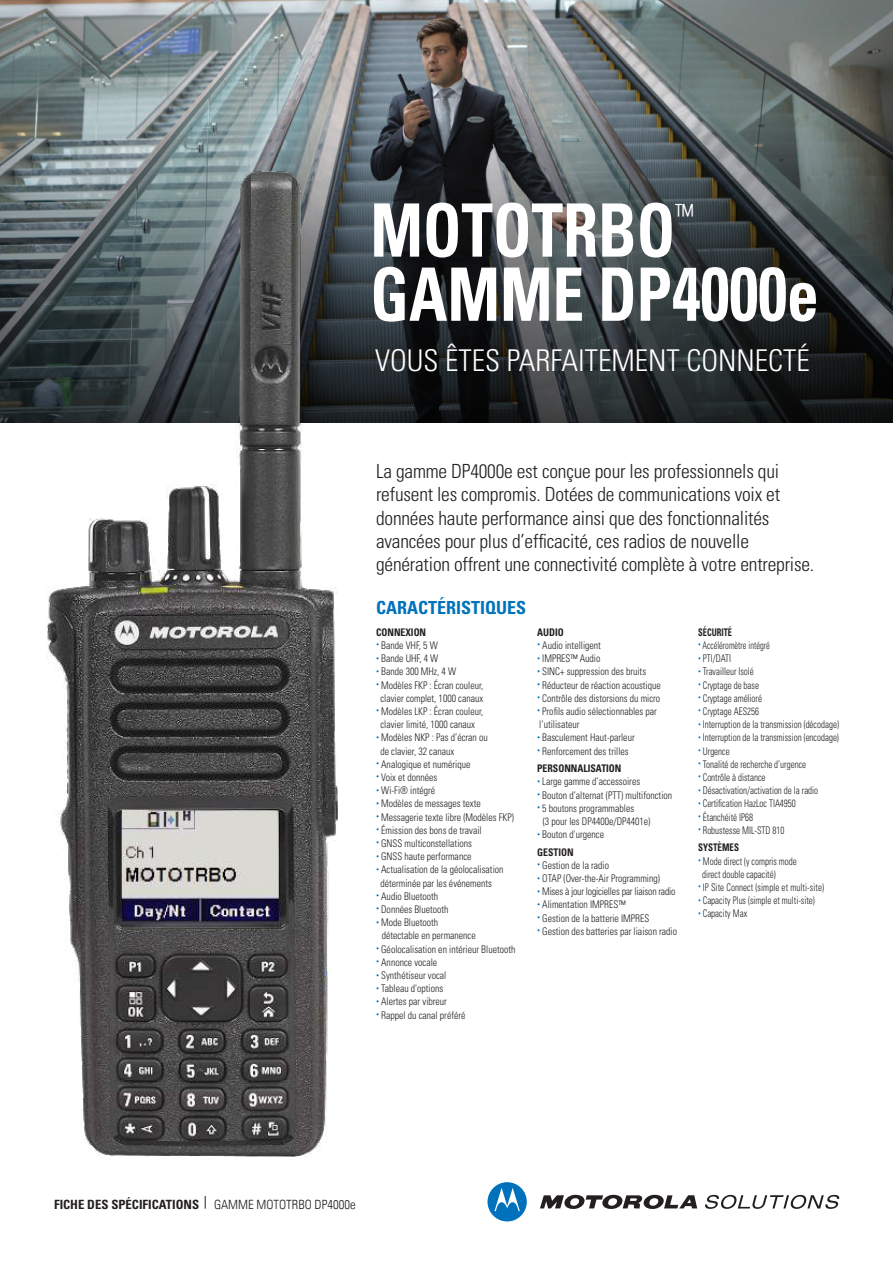
<style>
.page{position:relative;width:893px;height:1263px;background:#fff}
.page>*{position:absolute;margin:0;border:0;box-sizing:border-box;transform-origin:0 0}
.t1{font:700 condensed 73.65px "Univers LT Std";color:#fff;scale:.86 1}
.t2{font:300 condensed 30px "Univers LT Std";color:#fff}
.t3{font:300 condensed 29.25px "Univers LT Std";color:#fff;scale:.86 1}
.t4{font:300 condensed 19.5px/23.2px "Univers LT Std";letter-spacing:-.01em;color:#231f20}
.t5{font:700 condensed 18px "Univers LT Std";color:#0072bc}
.t6{font:700 condensed 12.75px "Univers LT Std";color:#231f20}
.t7{font:300 condensed 10.5px/13.2px "Univers LT Std";color:#231f20;scale:.93 1}
.t8{font:300 condensed 10.5px/17.5px "Univers LT Std";color:#231f20;scale:.85 1}
.t9{font:300 condensed 10.5px "Univers LT Std";letter-spacing:-.02em;color:#231f20;scale:.93 1}
.t10{font:300 condensed 10.5px "Univers LT Std";color:#231f20;scale:.8 1}
.t11{font:700 condensed 10.5px "Univers LT Std";color:#231f20;scale:.93 1}
.t12{font:700 condensed 10.5px "Univers LT Std";color:#231f20;scale:.8 1}
.s1{font-size:75.9px}
.s2{font-family:"Koz Min Pr 6 N";font-weight:400;font-stretch:normal;font-size:7.5px;color:#0072bc}
.s3{font-weight:700}
.s4{font-family:"Univers LT";font-weight:300}
</style>
<div class="page">
<img style="left:0;top:0;width:893px;height:50px">
<svg style="left:0;top:50px;width:893px;height:372px;background:#4b5253"></svg>
<svg style="left:540px;top:1195px;width:157px;height:14px"></svg>
<svg style="left:487px;top:1182px;width:40px;height:39px"></svg>
<svg style="left:705px;top:1195px;width:134px;height:14px"></svg>
<img style="left:38px;top:150px;width:314px;height:1007px">
<svg style="left:205px;top:1196px;width:1px;height:13px"></svg>
<h1 class="t1" style="left:370px;top:185px;width:356px">MOTOTRBO</h1>
<h3 class="t3" style="left:675px;top:197px;width:22px">™</h3>
<h1 class="t1" style="left:370px;top:249px;width:523px">GAMME DP<span class="s1">4000</span>e</h1>
<h2 class="t2" style="left:375px;top:343px;width:436px">VOUS ÊTES PARFAITEMENT CONNECTÉ</h2>
<p class="t4" style="left:376px;top:460px;width:440px">La gamme DP4000e est conçue pour les professionnels qui refusent les compromis. Dotées de communications voix et données haute performance ainsi que des fonctionnalités avancées pour plus d’efficacité, ces radios de nouvelle génération offrent une connectivité complète à votre entreprise.</p>
<h3 class="t5" style="left:376px;top:597px;width:152px">CARACTÉRISTIQUES</h3>
<p class="t11" style="left:376px;top:626px;width:55px">CONNEXION</p>
<p class="t7" style="left:376px;top:639px;width:68px"><span class="s2">•</span> Bande VHF, 5 W</p>
<p class="t7" style="left:376px;top:652px;width:69px"><span class="s2">•</span> Bande UHF, 4 W</p>
<p class="t7" style="left:376px;top:665px;width:88px"><span class="s2">•</span> Bande 300 MHz, 4 W</p>
<p class="t7" style="left:376px;top:678px;width:117px;text-align:center"><span class="s2">•</span> Modèles FKP : Écran couleur, clavier complet, 1000 canaux</p>
<p class="t7" style="left:376px;top:705px;width:117px;text-align:center"><span class="s2">•</span> Modèles LKP : Écran couleur, clavier limité, 1000 canaux</p>
<p class="t7" style="left:380px;top:731px;width:117px;text-indent:-4px"><span class="s2">•</span> Modèles NKP : Pas d’écran ou de clavier, 32 canaux</p>
<p class="t7" style="left:376px;top:757px;width:103px"><span class="s2">•</span> Analogique et numérique</p>
<p class="t7" style="left:376px;top:771px;width:67px"><span class="s2">•</span> Voix et données</p>
<p class="t7" style="left:376px;top:784px;width:65px"><span class="s2">•</span> Wi-Fi® intégré</p>
<p class="t7" style="left:376px;top:797px;width:114px"><span class="s2">•</span> Modèles de messages texte</p>
<p class="t7" style="left:376px;top:810px;width:150px"><span class="s2">•</span> Messagerie texte libre (Modèles FKP)</p>
<p class="t7" style="left:376px;top:823px;width:115px"><span class="s2">•</span> Émission des bons de travail</p>
<p class="t7" style="left:376px;top:837px;width:105px"><span class="s2">•</span> GNSS multiconstellations</p>
<p class="t7" style="left:376px;top:850px;width:104px"><span class="s2">•</span> GNSS haute performance</p>
<p class="t7" style="left:380px;top:863px;width:134px;text-indent:-4px"><span class="s2">•</span> Actualisation de la géolocalisation déterminée par les événements</p>
<p class="t7" style="left:376px;top:889px;width:68px"><span class="s2">•</span> Audio Bluetooth</p>
<p class="t7" style="left:376px;top:903px;width:80px"><span class="s2">•</span> Données Bluetooth</p>
<p class="t7" style="left:382px;top:916px;width:103px;text-indent:-6px"><span class="s2">•</span> Mode Bluetooth détectable en permanence</p>
<p class="t7" style="left:376px;top:942px;width:151px"><span class="s2">•</span> Géolocalisation en intérieur Bluetooth</p>
<p class="t7" style="left:376px;top:955px;width:67px"><span class="s2">•</span> Annonce vocale</p>
<p class="t7" style="left:376px;top:969px;width:77px"><span class="s2">•</span> Synthétiseur vocal</p>
<p class="t7" style="left:376px;top:982px;width:74px"><span class="s2">•</span> Tableau d'options</p>
<p class="t7" style="left:376px;top:995px;width:78px"><span class="s2">•</span> Alertes par vibreur</p>
<p class="t7" style="left:376px;top:1008px;width:98px"><span class="s2">•</span> Rappel du canal préféré</p>
<p class="t11" style="left:537px;top:626px;width:30px">AUDIO</p>
<p class="t7" style="left:537px;top:639px;width:70px"><span class="s2">•</span> Audio intelligent</p>
<p class="t7" style="left:537px;top:652px;width:70px"><span class="s2">•</span> IMPRES™ Audio</p>
<p class="t7" style="left:537px;top:665px;width:119px"><span class="s2">•</span> SINC+ suppression des bruits</p>
<p class="t7" style="left:537px;top:678px;width:134px"><span class="s2">•</span> Réducteur de réaction acoustique</p>
<p class="t7" style="left:537px;top:691px;width:134px"><span class="s2">•</span> Contrôle des distorsions du micro</p>
<p class="t7" style="left:537px;top:705px;width:130px"><span class="s2">•</span> Profils audio sélectionnables par l’utilisateur</p>
<p class="t7" style="left:537px;top:731px;width:106px"><span class="s2">•</span> Basculement Haut-parleur</p>
<p class="t7" style="left:537px;top:742px;width:100px;line-height:17.5px"><span class="s2">•</span> Renforcement des trilles<br><span class="s3">PERSONNALISATION</span></p>
<p class="t7" style="left:537px;top:775px;width:112px"><span class="s2">•</span> Large gamme d’accessoires</p>
<p class="t7" style="left:537px;top:788px;width:147px"><span class="s2">•</span> Bouton d’alternat (PTT) multifonction</p>
<p class="t7" style="left:543px;top:801px;width:117px;text-indent:-6px"><span class="s2">•</span> 5 boutons programmables<br>(3 pour les DP4400e/DP4401e)</p>
<p class="t7" style="left:537px;top:826px;width:73px;line-height:17.5px"><span class="s2">•</span> Bouton d'urgence<br><span class="s3">GESTION</span></p>
<p class="t7" style="left:537px;top:858px;width:79px"><span class="s2">•</span> Gestion de la radio</p>
<p class="t7" style="left:537px;top:872px;width:134px"><span class="s2">•</span> OTAP (Over-the-Air Programming)</p>
<p class="t9" style="left:537px;top:885px;width:150px"><span class="s2">•</span> Mises à jour logicielles par liaison radio</p>
<p class="t7" style="left:537px;top:898px;width:96px"><span class="s2">•</span> Alimentation IMPRES™</p>
<p class="t7" style="left:537px;top:911px;width:122px"><span class="s2">•</span> Gestion de la batterie IMPRES</p>
<p class="t7" style="left:537px;top:924px;width:152px"><span class="s2">•</span> Gestion des batteries par liaison radio</p>
<p class="t12" style="left:698px;top:626px;width:44px">SÉCURITÉ</p>
<p class="t10" style="left:698px;top:639px;width:91px"><span class="s2">•</span> Accéléromètre intégré</p>
<p class="t8" style="left:698px;top:650px;width:40px"><span class="s2">•</span> PTI/DATI</p>
<p class="t8" style="left:698px;top:663px;width:67px"><span class="s2">•</span> Travailleur Isolé</p>
<p class="t8" style="left:698px;top:676px;width:73px"><span class="s2">•</span> Cryptage de base</p>
<p class="t8" style="left:698px;top:689px;width:77px"><span class="s2">•</span> Cryptage amélioré</p>
<p class="t8" style="left:698px;top:702px;width:73px"><span class="s2">•</span> Cryptage AES256</p>
<p class="t8" style="left:698px;top:716px;width:167px"><span class="s2">•</span> Interruption de la transmission (décodage)</p>
<p class="t8" style="left:698px;top:729px;width:167px"><span class="s2">•</span> Interruption de la transmission (encodage)</p>
<p class="t8" style="left:698px;top:742px;width:39px"><span class="s2">•</span> Urgence</p>
<p class="t8" style="left:698px;top:755px;width:128px"><span class="s2">•</span> Tonalité de recherche d’urgence</p>
<p class="t8" style="left:698px;top:768px;width:81px"><span class="s2">•</span> Contrôle à distance</p>
<p class="t8" style="left:698px;top:782px;width:143px"><span class="s2">•</span> Désactivation/activation de la radio</p>
<p class="t8" style="left:698px;top:795px;width:116px"><span class="s2">•</span> Certification HazLoc TIA4950</p>
<p class="t8" style="left:698px;top:808px;width:66px"><span class="s2">•</span> Étanchéité IP68</p>
<p class="t8" style="left:698px;top:821px;width:103px"><span class="s2">•</span> Robustesse MIL-STD 810<br><span class="s3">SYSTÈMES</span></p>
<p class="t8" style="left:702px;top:854px;width:113px;line-height:13.2px;text-indent:-4px"><span class="s2">•</span> Mode direct (y compris mode direct double capacité)</p>
<p class="t8" style="left:698px;top:878px;width:150px"><span class="s2">•</span> IP Site Connect (simple et multi-site)</p>
<p class="t8" style="left:698px;top:892px;width:139px"><span class="s2">•</span> Capacity Plus (simple et multi-site)</p>
<p class="t8" style="left:698px;top:905px;width:59px"><span class="s2">•</span> Capacity Max</p>
<p class="t6" style="left:54px;top:1196px;width:303px">FICHE DES SPÉCIFICATIONS <span class="s4">GAMME MOTOTRBO DP4000e</span></p>
</div>
